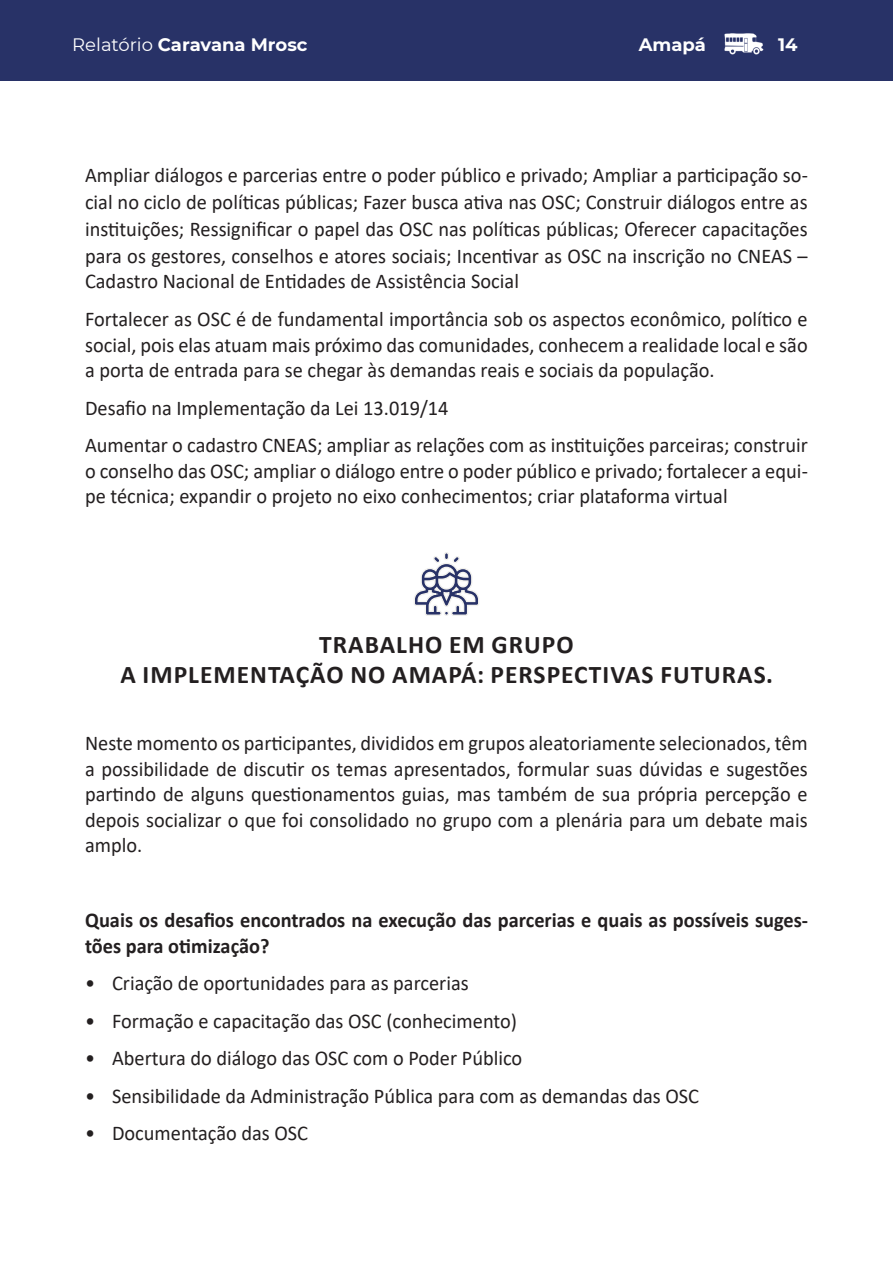
<style>
.page{position:relative;width:893px;height:1263px;background:#fff}
.page>*{position:absolute;margin:0;border:0;box-sizing:border-box;transform-origin:0 0}
.t1{font:700 25.5px "Calibri";letter-spacing:.04em;color:#231f20}
.t2{font:21px/25.5px "Calibri";color:#231f20;text-align:justify}
.t3{font:700 21px/25.5px "Calibri";color:#231f20}
.t4{font:700 18px "Montserrat";color:#fff}
.s1{font-weight:400}
</style>
<div class="page">
<div style="left:0;top:0;width:893px;height:81px;background:#283267"></div>
<img style="left:724px;top:33px;width:40px;height:22px">
<div style="left:444px;top:552px;width:5px;height:8px;border:1px solid #f3f2ee;border-radius:2px"></div>
<svg style="left:414px;top:553px;width:65px;height:63px"></svg>
<p class="t4" style="left:72px;top:32px;width:237px"><span class="s1">Relatório</span> Caravana Mrosc</p>
<p class="t4" style="left:639px;top:32px;width:69px">Amapá</p>
<p class="t4" style="left:778px;top:32px;width:21px">14</p>
<p class="t2" style="left:85px;top:161px;width:724px;line-height:26.7px">Ampliar diálogos e parcerias entre o poder público e privado; Ampliar a participação so&shy;cial no ciclo de políticas públicas; Fazer busca ativa nas OSC; Construir diálogos entre as instituições; Ressignificar o papel das OSC nas políticas públicas; Oferecer capacitações para os gestores, conselhos e atores sociais; Incentivar as OSC na inscrição no CNEAS – Cadastro Nacional de Entidades de Assistência Social</p>
<p class="t2" style="left:85px;top:306px;width:724px">Fortalecer as OSC é de fundamental importância sob os aspectos econômico, político e social, pois elas atuam mais próximo das comunidades, conhecem a realidade local e são a porta de entrada para se chegar às demandas reais e sociais da população.</p>
<p class="t2" style="left:85px;top:395px;width:365px">Desafio na Implementação da Lei 13.019/14</p>
<p class="t2" style="left:85px;top:432px;width:724px">Aumentar o cadastro CNEAS; ampliar as relações com as instituições parceiras; construir o conselho das OSC; ampliar o diálogo entre o poder público e privado; fortalecer a equi&shy;pe técnica; expandir o projeto no eixo conhecimentos; criar plataforma virtual</p>
<p class="t1" style="left:319px;top:627px;width:256px">TRABALHO EM GRUPO</p>
<p class="t1" style="left:120px;top:657px;width:654px">A IMPLEMENTAÇÃO NO AMAPÁ: PERSPECTIVAS FUTURAS.</p>
<p class="t2" style="left:85px;top:730px;width:724px">Neste momento os participantes, divididos em grupos aleatoriamente selecionados, têm a possibilidade de discutir os temas apresentados, formular suas dúvidas e sugestões partindo de alguns questionamentos guias, mas também de sua própria percepção e depois socializar o que foi consolidado no grupo com a plenária para um debate mais amplo.</p>
<p class="t3" style="left:85px;top:907px;width:724px">Quais os desafios encontrados na execução das parcerias e quais as possíveis suges&shy;tões para otimização?</p>
<p class="t2" style="left:85px;top:970px;width:385px">• Criação de oportunidades para as parcerias</p>
<p class="t2" style="left:85px;top:1008px;width:433px">• Formação e capacitação das OSC (conhecimento)</p>
<p class="t2" style="left:85px;top:1045px;width:439px">• Abertura do diálogo das OSC com o Poder Público</p>
<p class="t2" style="left:85px;top:1083px;width:615px">• Sensibilidade da Administração Pública para com as demandas das OSC</p>
<p class="t2" style="left:85px;top:1120px;width:225px">• Documentação das OSC</p>
</div>
